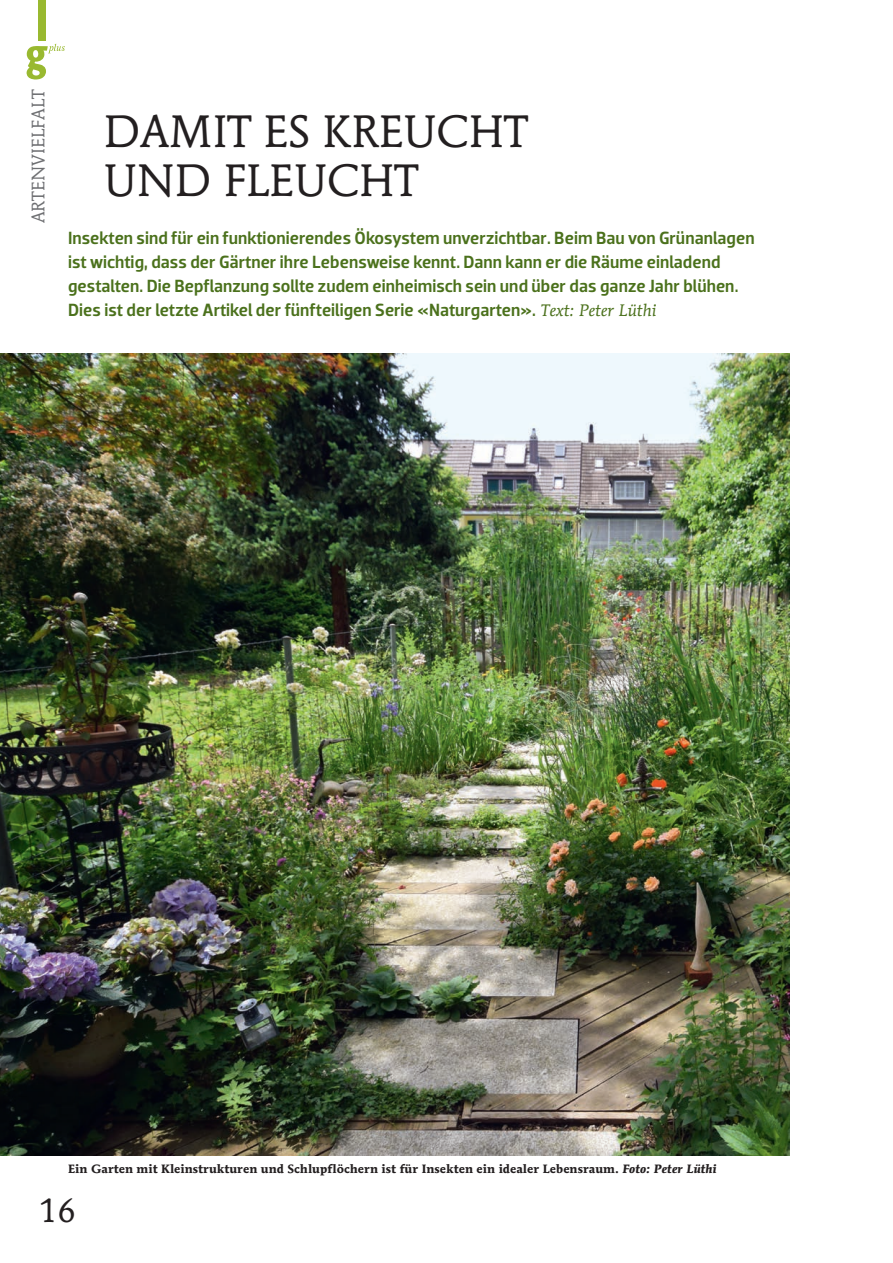
<style>
.page{position:relative;width:893px;height:1263px;background:#fff}
.page>*{position:absolute;margin:0;border:0;box-sizing:border-box;transform-origin:0 0}
.t1{font:45px/49.5px "Mendoza Roman";color:#231f20}
.t2{font:33px "Mendoza Roman";color:#231f20}
.t3{font:500 18px/24px "Dobra";letter-spacing:.005em;color:#4b711c}
.t4{font:18px "Mendoza Roman";letter-spacing:.005em;color:#6f7073}
.t5{font:700 12px "Mendoza Roman";letter-spacing:.005em;color:#231f20}
.s1{font-family:"Mendoza Roman";font-weight:400;font-style:italic;font-size:16.5px}
.s2{font-style:italic}
</style>
<div class="page">
<div style="left:38px;top:0;width:8px;height:40px;background:#99b930"></div>
<svg style="left:27px;top:44px;width:38px;height:36px"></svg>
<img style="left:0;top:354px;width:789px;height:802px">
<p class="t4" style="left:27px;top:223px;width:136px;rotate:-90deg">ARTENVIELFALT</p>
<h1 class="t1" style="left:104px;top:106px;width:426px">DAMIT ES KREUCHT<br>UND FLEUCHT</h1>
<p class="t3" style="left:68px;top:226px;width:688px">Insekten sind für ein funktionierendes Ökosystem unverzichtbar. Beim Bau von Grünanlagen ist wichtig, dass der Gärtner ihre Lebensweise kennt. Dann kann er die Räume einladend gestalten. Die Bepflanzung sollte zudem einheimisch sein und über das ganze Jahr blühen.<br>Dies ist der letzte Artikel der fünfteiligen Serie «Naturgarten». <span class="s1">Text: Peter Lüthi</span></p>
<p class="t5" style="left:68px;top:1162px;width:650px">Ein Garten mit Kleinstrukturen und Schlupflöchern ist für Insekten ein idealer Lebensraum. <span class="s2">Foto: Peter Lüthi</span></p>
<h2 class="t2" style="left:38px;top:1190px;width:39px">16</h2>
</div>
